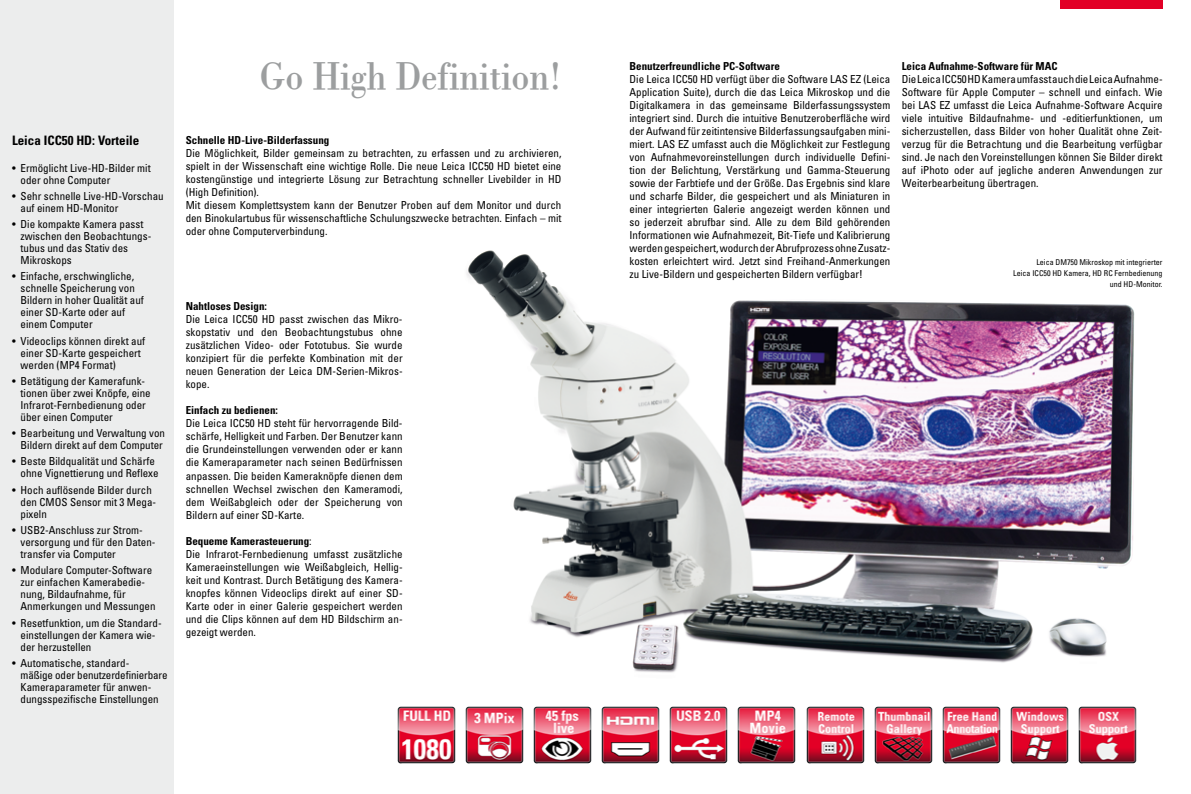
<style>
.page{position:relative;width:1191px;height:794px;background:#fff}
.page>*{position:absolute;margin:0;border:0;box-sizing:border-box;transform-origin:0 0}
.t1{font:40px "Leicana";color:#9c9e9f}
.t2{font:700 condensed 13px "Univers LT Std";color:#000}
.t3{font:condensed 11px/13px "Univers LT Std";color:#000}
.t4{font:700 condensed 11px "Univers LT Std";color:#000}
.t5{font:condensed 8px/11px "Univers LT Std";color:#000;text-align:right}
.s1{font-weight:700}
</style>
<div class="page">
<div style="left:0;top:0;width:174px;height:794px;background:#eceded"></div>
<img style="left:466px;top:250px;width:669px;height:423px">
<img style="left:601px;top:706px;width:59px;height:58px">
<img style="left:669px;top:706px;width:59px;height:58px">
<img style="left:737px;top:706px;width:59px;height:58px">
<img style="left:806px;top:706px;width:59px;height:58px">
<img style="left:874px;top:706px;width:59px;height:58px">
<img style="left:942px;top:706px;width:59px;height:58px">
<img style="left:533px;top:706px;width:59px;height:58px">
<img style="left:465px;top:706px;width:59px;height:58px">
<img style="left:397px;top:706px;width:59px;height:58px">
<img style="left:1010px;top:706px;width:59px;height:58px">
<img style="left:1078px;top:706px;width:59px;height:58px">
<div style="left:1060px;top:0;width:102px;height:9px;background:#e20026"></div>
<p class="t2" style="left:12px;top:133px;width:129px">Leica ICC50 HD: Vorteile</p>
<p class="t3" style="left:21px;top:161px;width:132px;line-height:12px;text-indent:-9px">• Ermöglicht Live-HD-Bilder mit oder ohne Computer</p>
<p class="t3" style="left:21px;top:190px;width:145px;line-height:12px;text-indent:-9px">• Sehr schnelle Live-HD-Vorschau auf einem HD-Monitor</p>
<p class="t3" style="left:21px;top:218px;width:132px;line-height:12px;text-indent:-9px">• Die kompakte Kamera passt zwischen den Beobachtungs&shy;tubus und das Stativ des<br>Mikroskops</p>
<p class="t3" style="left:21px;top:270px;width:125px;line-height:12px;text-indent:-9px">• Einfache, erschwingliche, schnelle Speicherung von<br>Bildern in hoher Qualität auf einer SD-Karte oder auf einem Computer</p>
<p class="t3" style="left:21px;top:334px;width:126px;line-height:12px;text-indent:-9px">• Videoclips können direkt auf einer SD-Karte gespeichert werden (MP4 Format)</p>
<p class="t3" style="left:21px;top:375px;width:132px;line-height:12px;text-indent:-9px">• Betätigung der Kamerafunk&shy;tionen über zwei Knöpfe, eine<br>Infrarot-Fernbedienung oder über einen Computer</p>
<p class="t3" style="left:12px;top:427px;width:154px;line-height:12px;text-align:center">• Bearbeitung und Verwaltung von<br>Bildern direkt auf dem Computer</p>
<p class="t3" style="left:21px;top:455px;width:140px;line-height:12px;text-indent:-9px">• Beste Bildqualität und Schärfe ohne Vignettierung und Reflexe</p>
<p class="t3" style="left:21px;top:483px;width:137px;line-height:12px;text-indent:-9px">• Hoch auflösende Bilder durch den CMOS Sensor mit 3 Mega&shy;pixeln</p>
<p class="t3" style="left:21px;top:524px;width:137px;line-height:12px;text-indent:-9px">• USB2-Anschluss zur Strom&shy;versorgung und für den Daten&shy;transfer via Computer</p>
<p class="t3" style="left:21px;top:564px;width:137px;line-height:12px;text-indent:-9px">• Modulare Computer-Software zur einfachen Kamerabedie&shy;nung, Bildaufnahme, für<br>Anmerkungen und Messungen</p>
<p class="t3" style="left:21px;top:616px;width:143px;line-height:12px;text-indent:-9px">• Resetfunktion, um die Standard&shy;einstellungen der Kamera wie&shy;der herzustellen</p>
<p class="t3" style="left:21px;top:656px;width:148px;line-height:12px;text-indent:-9px">• Automatische, standard-<br>mäßige oder benutzerdefinierbare<br>Kameraparameter für anwen&shy;dungsspezifische Einstellungen</p>
<h1 class="t1" style="left:259px;top:51px;width:303px">Go High Definition!</h1>
<p class="t4" style="left:186px;top:133px;width:145px">Schnelle HD-Live-Bilderfassung</p>
<p class="t3" style="left:186px;top:146px;width:377px">Die Möglichkeit, Bilder gemeinsam zu betrachten, zu erfassen und zu archivieren, spielt in der Wissenschaft eine wichtige Rolle. Die neue Leica ICC50 HD bietet eine kostengünstige und integrierte Lösung zur Betrachtung schneller Livebilder in HD (High Definition).<br>Mit diesem Komplettsystem kann der Benutzer Proben auf dem Monitor und durch den Binokulartubus für wissenschaftliche Schulungszwecke betrachten. Einfach – mit oder ohne Computerverbindung.</p>
<p class="t4" style="left:186px;top:300px;width:83px">Nahtloses Design:</p>
<p class="t3" style="left:186px;top:313px;width:218px;text-align:justify">Die Leica ICC50 HD passt zwischen das Mikro&shy;skopstativ und den Beobachtungstubus ohne zusätzlichen Video- oder Fototubus. Sie wurde konzipiert für die perfekte Kombination mit der neuen Generation der Leica DM-Serien-Mikros&shy;kope.</p>
<p class="t4" style="left:186px;top:404px;width:94px">Einfach zu bedienen:</p>
<p class="t3" style="left:186px;top:417px;width:218px;text-align:justify">Die Leica ICC50 HD steht für hervorragende Bild&shy;schärfe, Helligkeit und Farben. Der Benutzer kann die Grundeinstellungen verwenden oder er kann die Kameraparameter nach seinen Bedürfnissen anpassen. Die beiden Kameraknöpfe dienen dem schnellen Wechsel zwischen den Kameramodi, dem Weißabgleich oder der Speicherung von Bildern auf einer SD-Karte.</p>
<p class="t3" style="left:186px;top:534px;width:218px"><span class="s1">Bequeme Kamerasteuerung</span>:<br>Die Infrarot-Fernbedienung umfasst zusätzliche Kameraeinstellungen wie Weißabgleich, Hellig&shy;keit und Kontrast. Durch Betätigung des Kamera&shy;knopfes können Videoclips direkt auf einer SD-Karte oder in einer Galerie gespeichert werden und die Clips können auf dem HD Bildschirm an&shy;gezeigt werden.</p>
<p class="t4" style="left:629px;top:60px;width:152px">Benutzerfreundliche PC-Software</p>
<p class="t3" style="left:629px;top:73px;width:262px;text-align:justify">Die Leica ICC50 HD verfügt über die Software LAS EZ (Leica Application Suite), durch die das Leica Mikroskop und die Digitalkamera in das gemeinsame Bilderfassungssystem integriert sind. Durch die intuitive Benutzeroberfläche wird der Aufwand für zeitintensive Bilderfassungsaufgaben mini&shy;miert. LAS EZ umfasst auch die Möglichkeit zur Festlegung von Aufnahmevoreinstellungen durch individuelle Defini&shy;tion der Belichtung, Verstärkung und Gamma-Steuerung sowie der Farbtiefe und der Größe. Das Ergebnis sind klare und scharfe Bilder, die gespeichert und als Miniaturen in einer integrierten Galerie angezeigt werden können und so jederzeit abrufbar sind. Alle zu dem Bild gehörenden Informationen wie Aufnahmezeit, Bit-Tiefe und Kalibrierung werden gespeichert, wodurch der Abrufprozess ohne Zusatz&shy;kosten erleichtert wird. Jetzt sind Freihand-Anmerkungen zu Live-Bildern und gespeicherten Bildern verfügbar!</p>
<p class="t4" style="left:901px;top:60px;width:157px">Leica Aufnahme-Software für MAC</p>
<p class="t3" style="left:901px;top:73px;width:262px;text-align:justify">Die Leica ICC50 HD Kamera umfasst auch die Leica Aufnahme-Software für Apple Computer – schnell und einfach. Wie bei LAS EZ umfasst die Leica Aufnahme-Software Acquire viele intuitive Bildaufnahme- und -editierfunktionen, um sicherzustellen, dass Bilder von hoher Qualität ohne Zeit&shy;verzug für die Betrachtung und die Bearbeitung verfügbar sind. Je nach den Voreinstellungen können Sie Bilder direkt auf iPhoto oder auf jegliche anderen Anwendungen zur Weiterbearbeitung übertragen.</p>
<p class="t5" style="left:1013px;top:257px;width:151px">Leica DM750 Mikroskop mit integrierter<br>Leica ICC50 HD Kamera, HD RC Fernbedienung und HD-Monitor.</p>
</div>
